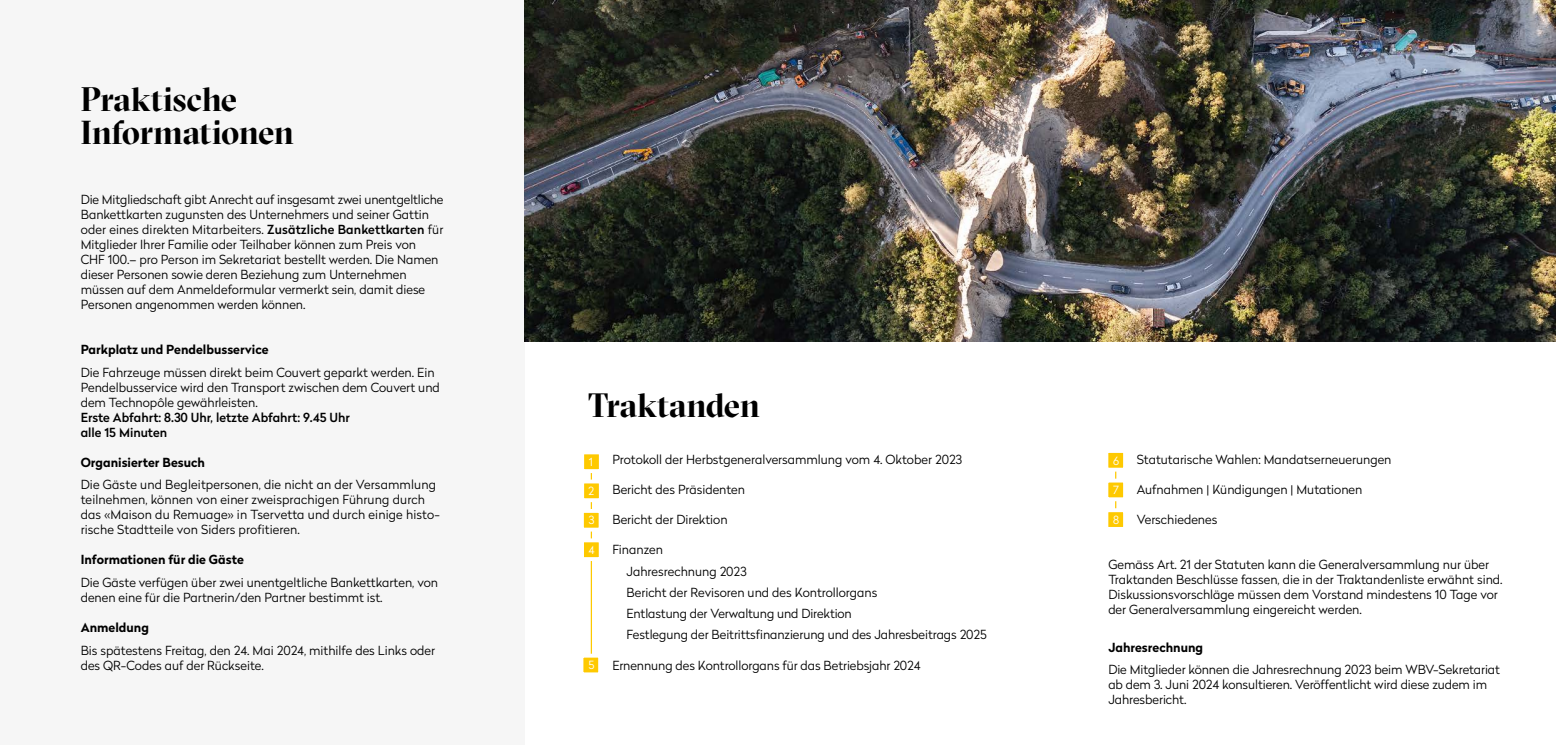
<style>
.page{position:relative;width:1556px;height:745px;background:#fff}
.page>*{position:absolute;margin:0;border:0;box-sizing:border-box;transform-origin:0 0}
.t1{font:700 33.75px/32.5px "GT Sectra Display";letter-spacing:-.01em;color:#000}
.t2{font:300 12.5px/15px "Radikal";color:#000}
.t3{font:700 12.5px "Radikal";color:#000}
.t4{font:500 12.5px/15px "Radikal";color:#000}
.t5{font:300 11.25px "Radikal";color:#fff}
.s1{font-weight:500}
</style>
<div class="page">
<hr style="left:591px;top:455px;width:1px;height:213px;background:#fec900">
<div style="left:579px;top:653px;width:23px;height:23px;background:#fec900;border:4px solid #fff"></div>
<div style="left:580px;top:450px;width:23px;height:22px;background:#fec900;border:4px solid #fff"></div>
<div style="left:580px;top:479px;width:23px;height:23px;background:#fec900;border:4px solid #fff"></div>
<div style="left:580px;top:508px;width:22px;height:23px;background:#fec900;border:4px solid #fff"></div>
<div style="left:580px;top:538px;width:22px;height:22px;background:#fec900;border:4px solid #fff"></div>
<div style="left:0;top:0;width:524px;height:744px;background:#f6f6f6"></div>
<hr style="left:1115px;top:460px;width:1px;height:64px;background:#fec900">
<div style="left:1104px;top:508px;width:23px;height:22px;background:#fec900;border:4px solid #fff"></div>
<div style="left:1104px;top:448px;width:23px;height:23px;background:#fec900;border:4px solid #fff"></div>
<div style="left:1104px;top:478px;width:23px;height:23px;background:#fec900;border:4px solid #fff"></div>
<img style="left:524px;top:0;width:1032px;height:341px">
<h1 class="t1" style="left:81px;top:82px;width:215px">Praktische<br>Informationen</h1>
<p class="t2" style="left:81px;top:191px;width:364px">Die Mitgliedschaft gibt Anrecht auf insgesamt zwei unentgeltliche Bankettkarten zugunsten des Unternehmers und seiner Gattin oder eines direkten Mitarbeiters. <span class="s1">Zusätzliche Bankettkarten</span> für Mitglieder Ihrer Familie oder Teilhaber können zum Preis von CHF 100.– pro Person im Sekretariat bestellt werden. Die Namen dieser Personen sowie deren Beziehung zum Unternehmen müssen auf dem Anmeldeformular vermerkt sein, damit diese Personen angenommen werden können.</p>
<p class="t3" style="left:81px;top:340px;width:189px">Parkplatz und Pendelbusservice</p>
<p class="t2" style="left:81px;top:364px;width:361px">Die Fahrzeuge müssen direkt beim Couvert geparkt werden. Ein<br>Pendelbusservice wird den Transport zwischen dem Couvert und dem Technopôle gewährleisten.</p>
<p class="t4" style="left:81px;top:409px;width:271px">Erste Abfahrt: 8.30 Uhr, letzte Abfahrt: 9.45 Uhr alle 15 Minuten</p>
<p class="t3" style="left:81px;top:453px;width:126px">Organisierter Besuch</p>
<p class="t2" style="left:81px;top:476px;width:361px">Die Gäste und Begleitpersonen, die nicht an der Versammlung teilnehmen, können von einer zweisprachigen Führung durch das «Maison du Remuage» in Tservetta und durch einige histo&shy;rische Stadtteile von Siders profitieren.</p>
<p class="t3" style="left:81px;top:550px;width:165px">Informationen für die Gäste</p>
<p class="t2" style="left:81px;top:574px;width:359px">Die Gäste verfügen über zwei unentgeltliche Bankettkarten, von denen eine für die Partnerin/den Partner bestimmt ist.</p>
<p class="t3" style="left:81px;top:618px;width:70px">Anmeldung</p>
<p class="t2" style="left:81px;top:641px;width:356px">Bis spätestens Freitag, den 24. Mai 2024, mithilfe des Links oder des QR-Codes auf der Rückseite.</p>
<h1 class="t1" style="left:588px;top:388px;width:173px">Traktanden</h1>
<p class="t5" style="left:589px;top:453px;width:6px">1</p>
<p class="t5" style="left:588px;top:482px;width:7px">2</p>
<p class="t5" style="left:588px;top:512px;width:7px">3</p>
<p class="t5" style="left:588px;top:541px;width:8px">4</p>
<p class="t5" style="left:588px;top:656px;width:7px">5</p>
<p class="t2" style="left:612px;top:451px;width:351px">Protokoll der Herbstgeneralversammlung vom 4. Oktober 2023</p>
<p class="t2" style="left:612px;top:481px;width:134px">Bericht des Präsidenten</p>
<p class="t2" style="left:612px;top:511px;width:117px">Bericht der Direktion</p>
<p class="t2" style="left:626px;top:538px;width:362px;line-height:21.2px;text-indent:-14px">Finanzen<br>Jahresrechnung 2023<br>Bericht der Revisoren und des Kontrollorgans<br>Entlastung der Verwaltung und Direktion<br>Festlegung der Beitrittsfinanzierung und des Jahresbeitrags 2025</p>
<p class="t2" style="left:612px;top:656px;width:310px">Ernennung des Kontrollorgans für das Betriebsjahr 2024</p>
<p class="t2" style="left:1136px;top:451px;width:256px">Statutarische Wahlen: Mandatserneuerungen</p>
<p class="t2" style="left:1136px;top:481px;width:227px">Aufnahmen | Kündigungen | Mutationen</p>
<p class="t2" style="left:1136px;top:511px;width:82px">Verschiedenes</p>
<p class="t2" style="left:1108px;top:556px;width:396px">Gemäss Art. 21 der Statuten kann die Generalversammlung nur über Traktanden Beschlüsse fassen, die in der Traktandenliste erwähnt sind.<br>Diskussionsvorschläge müssen dem Vorstand mindestens 10 Tage vor der Generalversammlung eingereicht werden.</p>
<p class="t3" style="left:1108px;top:637px;width:96px">Jahresrechnung</p>
<p class="t2" style="left:1108px;top:661px;width:393px">Die Mitglieder können die Jahresrechnung 2023 beim WBV-Sekretariat ab dem 3. Juni 2024 konsultieren. Veröffentlicht wird diese zudem im<br>Jahresbericht.</p>
<p class="t5" style="left:1113px;top:452px;width:8px">6</p>
<p class="t5" style="left:1113px;top:482px;width:7px">7</p>
<p class="t5" style="left:1113px;top:511px;width:8px">8</p>
</div>
